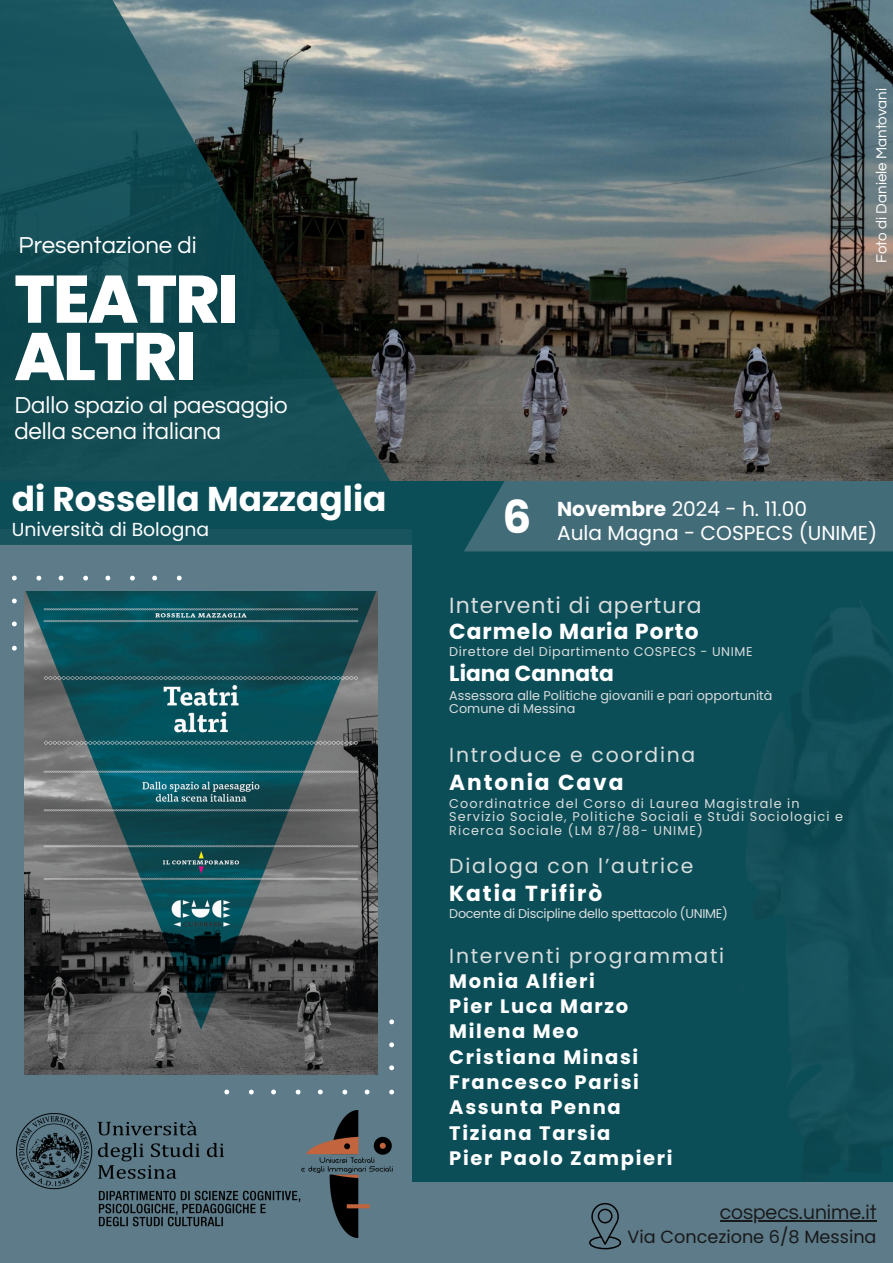
<style>
.page{position:relative;width:893px;height:1263px;background:#0c4e58}
.page>*{position:absolute;margin:0;border:0;box-sizing:border-box;transform-origin:0 0}
.t1{font:800 67.05px/57.4px "Poppins";letter-spacing:-.03em;color:#fff}
.t2{font:700 45.38px "Poppins";color:#fff}
.t3{font:700 34.35px "Poppins";color:#fff}
.t4{font:24px/25.9px "Questrial";color:#fff}
.t5{font:21.98px "Poppins";letter-spacing:.045em;color:#d9dddd}
.t6{font:700 21.75px "Poppins";letter-spacing:.085em;color:#fff}
.t7{font:700 21.75px "Poppins";letter-spacing:.045em;color:#fff}
.t8{font:700 21.75px "Poppins";color:#fff}
.t9{font:21px "Questrial";color:#18191a}
.t10{font:20.33px "Poppins";letter-spacing:.085em;color:#d9dddd}
.t11{font:20.17px/23.1px "Poppins";color:#fff}
.t12{font:700 19.5px/25.3px "Poppins";letter-spacing:.085em;color:#fff}
.t13{font:18.83px "Poppins";color:#fff}
.t14{font:17.62px "Poppins";color:#18191a}
.t15{font:15.15px "Questrial";color:#fff}
.t16{font:12.75px/13.5px "Poppins";letter-spacing:.085em;color:#d9dddd}
.t17{font:12.75px "Poppins";color:#d9dddd}
.t18{font:12.75px "Poppins";letter-spacing:-.025em;color:#d9dddd}
.t19{font:12.75px "Poppins";letter-spacing:.045em;color:#d9dddd}
.s1{font-weight:700}
</style>
<div class="page">
<svg style="left:464px;top:481px;width:257px;height:70px;background:#3e6976"></svg>
<div style="left:721px;top:105px;width:172px;height:446px;background:#436c79"></div>
<img style="left:427px;top:0;width:466px;height:481px">
<div style="left:0;top:529px;width:411px;height:665px;background:#5d7b89"></div>
<svg style="left:12px;top:576px;width:170px;height:75px"></svg>
<svg style="left:224px;top:1019px;width:170px;height:75px"></svg>
<img style="left:25px;top:592px;width:352px;height:483px">
<svg style="left:0;top:0;width:427px;height:545px"></svg>
<div style="left:0;top:1182px;width:893px;height:81px;background:#5d7b89"></div>
<img style="left:16px;top:1113px;width:284px;height:114px">
<img style="left:301px;top:1110px;width:91px;height:127px">
<svg style="left:589px;top:1203px;width:33px;height:47px"></svg>
<img style="left:746px;top:600px;width:147px;height:538px">
<hr style="left:720px;top:1220px;width:156px;height:2px;background:#18191a">
<p class="t4" style="left:19px;top:233px;width:180px">Presentazione di</p>
<p class="t1" style="left:14px;top:271px;width:226px">TEATRI<br>ALTRI</p>
<p class="t4" style="left:14px;top:393px;width:275px">Dallo spazio al paesaggio della scena italiana</p>
<h3 class="t3" style="left:12px;top:475px;width:376px">di Rossella Mazzaglia</h3>
<h3 class="t13" style="left:12px;top:516px;width:199px">Università di Bologna</h3>
<h4 class="t15" style="left:874px;top:263px;width:177px;rotate:-90deg">Foto di Daniele Mantovani</h4>
<p class="t2" style="left:502px;top:485px;width:30px">6</p>
<p class="t11" style="left:557px;top:498px;width:322px"><span class="s1">Novembre</span> 2024 - h. 11.00<br>Aula Magna - COSPECS (UNIME)</p>
<p class="t5" style="left:449px;top:589px;width:254px">Interventi di apertura</p>
<h6 class="t7" style="left:449px;top:616px;width:251px">Carmelo Maria Porto</h6>
<p class="t19" style="left:449px;top:642px;width:305px">Direttore del Dipartimento COSPECS - UNIME</p>
<h4 class="t8" style="left:449px;top:658px;width:166px">Liana Cannata</h4>
<p class="t17" style="left:449px;top:686px;width:325px">Assessora alle Politiche giovanili e pari opportunità</p>
<p class="t17" style="left:449px;top:699px;width:127px">Comune di Messina</p>
<p class="t10" style="left:449px;top:741px;width:248px">Introduce e coordina</p>
<p class="t6" style="left:449px;top:767px;width:176px">Antonia Cava</p>
<p class="t16" style="left:449px;top:796px;width:395px">Coordinatrice del Corso di Laurea Magistrale in<br>Servizio Sociale, Politiche Sociali e Studi Sociologici e<br>Ricerca Sociale (LM 87/88- UNIME)</p>
<p class="t10" style="left:449px;top:852px;width:246px">Dialoga con l’autrice</p>
<p class="t6" style="left:449px;top:878px;width:154px">Katia Trifirò</p>
<p class="t18" style="left:449px;top:905px;width:280px">Docente di Discipline dello spettacolo (UNIME)</p>
<p class="t10" style="left:449px;top:941px;width:276px">Interventi programmati</p>
<p class="t12" style="left:449px;top:968px;width:225px">Monia Alfieri<br>Pier Luca Marzo<br>Milena Meo<br>Cristiana Minasi<br>Francesco Parisi<br>Assunta Penna<br>Tiziana Tarsia<br>Pier Paolo Zampieri</p>
<p class="t9" style="left:720px;top:1202px;width:158px">cospecs.unime.it</p>
<p class="t14" style="left:627px;top:1225px;width:250px">Via Concezione 6/8 Messina</p>
</div>
